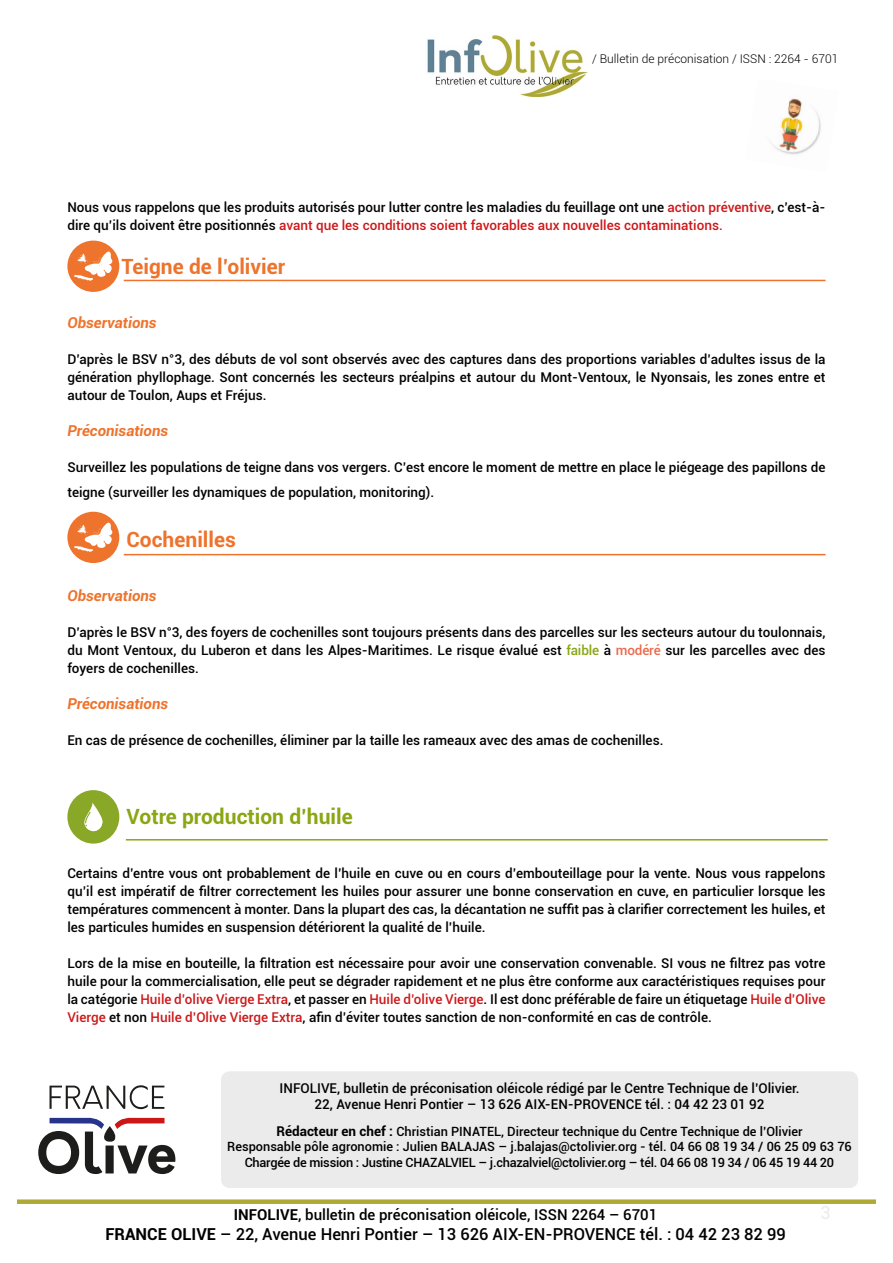
<style>
.page{position:relative;width:893px;height:1263px;background:#fff}
.page>*{position:absolute;margin:0;border:0;box-sizing:border-box;transform-origin:0 0}
.t1{font:700 21px "Roboto";color:#ee732c}
.t2{font:700 21px "Roboto";color:#89a712}
.t3{font:500 16.5px "Roboto";color:#000}
.t4{font:500 15px "Roboto";color:#000}
.t5{font:italic 700 15px "Roboto";color:#ee732c}
.t6{font:500 13.5px/18px "Roboto";color:#000;text-align:justify}
.t7{font:500 12.75px/15.3px "Roboto";color:#000;text-align:center}
.t8{font:300 12px "Roboto";color:#000}
.s1{color:#cd1719}
.s2{color:#89a712}
.s3{color:#ed6a4d}
.s4{font-weight:700;font-size:13.5px}
.s5{font-weight:700}
</style>
<div class="page">
<div style="left:221px;top:1071px;width:637px;height:117px;background:#ebebeb;border-radius:9px"></div>
<img style="left:427px;top:35px;width:161px;height:62px">
<img style="left:770px;top:98px;width:51px;height:57px">
<svg style="left:38px;top:1117px;width:137px;height:57px"></svg>
<svg style="left:50px;top:1085px;width:114px;height:24px"></svg>
<div style="left:17px;top:1199px;width:859px;height:5px;background:#afaa35"></div>
<hr style="left:124px;top:280px;width:702px;height:1px;background:#ee732c">
<div style="left:67px;top:241px;width:52px;height:51px;background:#ee732c;border-radius:50%"></div>
<svg style="left:74px;top:252px;width:38px;height:29px"></svg>
<hr style="left:124px;top:554px;width:702px;height:1px;background:#ee732c">
<div style="left:67px;top:512px;width:52px;height:51px;background:#ee732c;border-radius:50%"></div>
<svg style="left:74px;top:523px;width:38px;height:29px"></svg>
<div style="left:67px;top:790px;width:52px;height:53px;background:#8aa827;border-radius:50%"></div>
<svg style="left:84px;top:802px;width:19px;height:29px"></svg>
<hr style="left:126px;top:839px;width:702px;height:1px;background:#89a712">
<p class="t8" style="left:592px;top:50px;width:248px">/ Bulletin de préconisation / ISSN : 2264 - 6701</p>
<p class="t6" style="left:67px;top:198px;width:760px">Nous vous rappelons que les produits autorisés pour lutter contre les maladies du feuillage ont une <span class="s1">action préventive</span>, c’est-à&shy;dire qu’ils doivent être positionnés <span class="s1">avant que les conditions soient favorables aux nouvelles contaminations.</span></p>
<h1 class="t1" style="left:121px;top:251px;width:165px">Teigne de l’olivier</h1>
<p class="t5" style="left:67px;top:312px;width:91px">Observations</p>
<p class="t6" style="left:67px;top:349px;width:760px">D’après le BSV n°3, des débuts de vol sont observés avec des captures dans des proportions variables d’adultes issus de la génération phyllophage. Sont concernés les secteurs préalpins et autour du Mont-Ventoux, le Nyonsais, les zones entre et autour de Toulon, Aups et Fréjus.</p>
<p class="t5" style="left:67px;top:420px;width:102px">Préconisations</p>
<p class="t6" style="left:67px;top:454px;width:760px;line-height:25.2px">Surveillez les populations de teigne dans vos vergers. C’est encore le moment de mettre en place le piégeage des papillons de teigne (surveiller les dynamiques de population, monitoring).</p>
<h1 class="t1" style="left:127px;top:525px;width:111px">Cochenilles</h1>
<p class="t5" style="left:67px;top:585px;width:91px">Observations</p>
<p class="t6" style="left:67px;top:623px;width:760px">D’après le BSV n°3, des foyers de cochenilles sont toujours présents dans des parcelles sur les secteurs autour du toulonnais, du Mont Ventoux, du Luberon et dans les Alpes-Maritimes. Le risque évalué est <span class="s2">faible</span> à <span class="s3">modéré</span> sur les parcelles avec des foyers de cochenilles.</p>
<p class="t5" style="left:67px;top:693px;width:102px">Préconisations</p>
<p class="t6" style="left:67px;top:731px;width:598px">En cas de présence de cochenilles, éliminer par la taille les rameaux avec des amas de cochenilles.</p>
<h1 class="t2" style="left:127px;top:802px;width:228px">Votre production d’huile</h1>
<p class="t6" style="left:67px;top:864px;width:760px">Certains d’entre vous ont probablement de l’huile en cuve ou en cours d’embouteillage pour la vente. Nous vous rappelons qu’il est impératif de filtrer correctement les huiles pour assurer une bonne conservation en cuve, en particulier lorsque les températures commencent à monter. Dans la plupart des cas, la décantation ne suffit pas à clarifier correctement les huiles, et les particules humides en suspension détériorent la qualité de l’huile.</p>
<p class="t6" style="left:67px;top:954px;width:760px">Lors de la mise en bouteille, la filtration est nécessaire pour avoir une conservation convenable. SI vous ne filtrez pas votre huile pour la commercialisation, elle peut se dégrader rapidement et ne plus être conforme aux caractéristiques requises pour la catégorie <span class="s1">Huile d’olive Vierge Extra</span>, et passer en <span class="s1">Huile d’olive Vierge</span>. Il est donc préférable de faire un étiquetage <span class="s1">Huile d’Olive Vierge</span> et non <span class="s1">Huile d’Olive Vierge Extra</span>, afin d’éviter toutes sanction de non-conformité en cas de contrôle.</p>
<p class="t6" style="left:280px;top:1080px;width:521px;line-height:16.2px;text-align:center">INFOLIVE, bulletin de préconisation oléicole rédigé par le Centre Technique de l’Olivier.<br>22, Avenue Henri Pontier – 13 626 AIX-EN-PROVENCE tél. : 04 42 23 01 92</p>
<p class="t7" style="left:227px;top:1123px;width:626px"><span class="s4">Rédacteur en chef :</span> Christian PINATEL, Directeur technique du Centre Technique de l’Olivier<br>Responsable pôle agronomie : Julien BALAJAS – j.balajas@ctolivier.org - tél. 04 66 08 19 34 / 06 25 09 63 76<br>Chargée de mission : Justine CHAZALVIEL – j.chazalviel@ctolivier.org – tél. 04 66 08 19 34 / 06 45 19 44 20</p>
<p class="t4" style="left:234px;top:1204px;width:425px"><span class="s5">INFOLIVE</span>, bulletin de préconisation oléicole, ISSN 2264 – 6701</p>
<p class="t3" style="left:105px;top:1222px;width:682px"><span class="s5">FRANCE OLIVE</span> – 22, Avenue Henri Pontier – 13 626 AIX-EN-PROVENCE tél. : 04 42 23 82 99</p>
</div>
